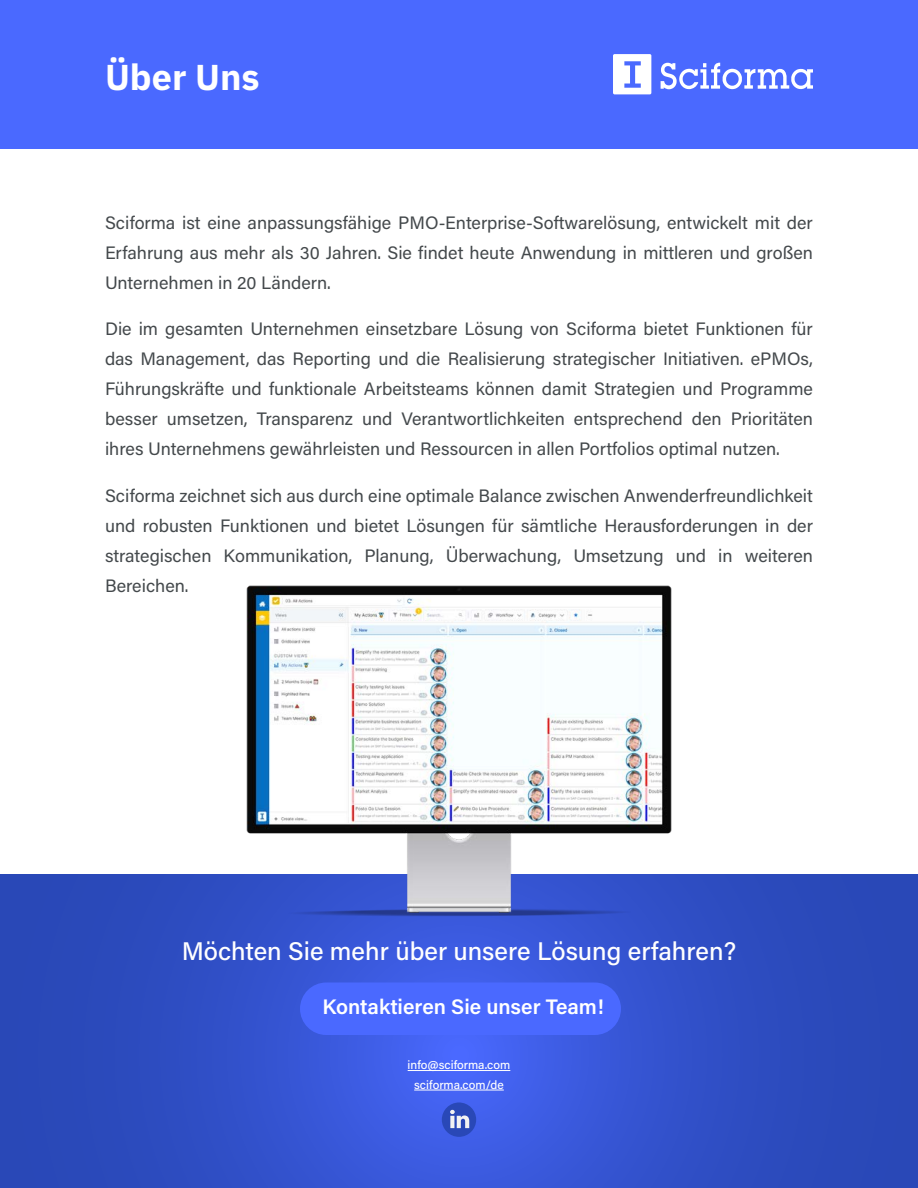
<style>
.page{position:relative;width:918px;height:1188px;background:#fff}
.page>*{position:absolute;margin:0;border:0;box-sizing:border-box;transform-origin:0 0}
.section_titles{font:700 36px "IBM Plex Sans";color:#fff}
.section_titles-2{font:500 25.5px "Acumin Pro";color:#fff}
.section_titles-3{font:600 21px "Acumin Pro";color:#fff}
.t1{font:18px/30px "Acumin Pro";color:#44494c;text-align:justify}
.t2{font:500 12px "Acumin Pro";color:#fff}
</style>
<div class="page">
<svg style="left:0;top:874px;width:918px;height:314px;background:#304fc8"></svg>
<div style="left:0;top:0;width:918px;height:148px;background:#4a69ff"></div>
<div style="left:442px;top:1102px;width:34px;height:35px;background:#2948b7;border-radius:50%"></div>
<svg style="left:450px;top:1110px;width:19px;height:18px"></svg>
<img style="left:120px;top:585px;width:678px;height:418px">
<svg style="left:613px;top:54px;width:38px;height:40px;background:#e3e7ff"></svg>
<svg style="left:661px;top:63px;width:152px;height:26px"></svg>
<div style="left:300px;top:982px;width:321px;height:53px;background:#4a69ff;border-radius:26px"></div>
<hr style="left:408px;top:1070px;width:102px;height:1px;background:#fff">
<hr style="left:414px;top:1090px;width:90px;height:1px;background:#fff">
<p class="section_titles" style="left:105px;top:48px;width:156px">Über Uns</p>
<p class="t1" style="left:105px;top:207px;width:710px">Sciforma ist eine anpassungsfähige PMO-Enterprise-Softwarelösung, entwickelt mit der Erfahrung aus mehr als 30 Jahren. Sie findet heute Anwendung in mittleren und großen Unternehmen in 20 Ländern.</p>
<p class="t1" style="left:105px;top:313px;width:710px">Die im gesamten Unternehmen einsetzbare Lösung von Sciforma bietet Funktionen für das Management, das Reporting und die Realisierung strategischer Initiativen. ePMOs, Führungskräfte und funktionale Arbeitsteams können damit Strategien und Programme besser umsetzen, Transparenz und Verantwortlichkeiten entsprechend den Prioritäten ihres Unternehmens gewährleisten und Ressourcen in allen Portfolios optimal nutzen.</p>
<p class="t1" style="left:105px;top:480px;width:710px">Sciforma zeichnet sich aus durch eine optimale Balance zwischen Anwenderfreundlichkeit und robusten Funktionen und bietet Lösungen für sämtliche Herausforderungen in der strategischen Kommunikation, Planung, Überwachung, Umsetzung und in weiteren Bereichen.</p>
<p class="section_titles-2" style="left:182px;top:933px;width:556px">Möchten Sie mehr über unsere Lösung erfahren?</p>
<p class="section_titles-3" style="left:322px;top:992px;width:283px">Kontaktieren Sie unser Team!</p>
<p class="t2" style="left:408px;top:1057px;width:104px">info@sciforma.com</p>
<p class="t2" style="left:414px;top:1076px;width:91px">sciforma.com/de</p>
</div>
